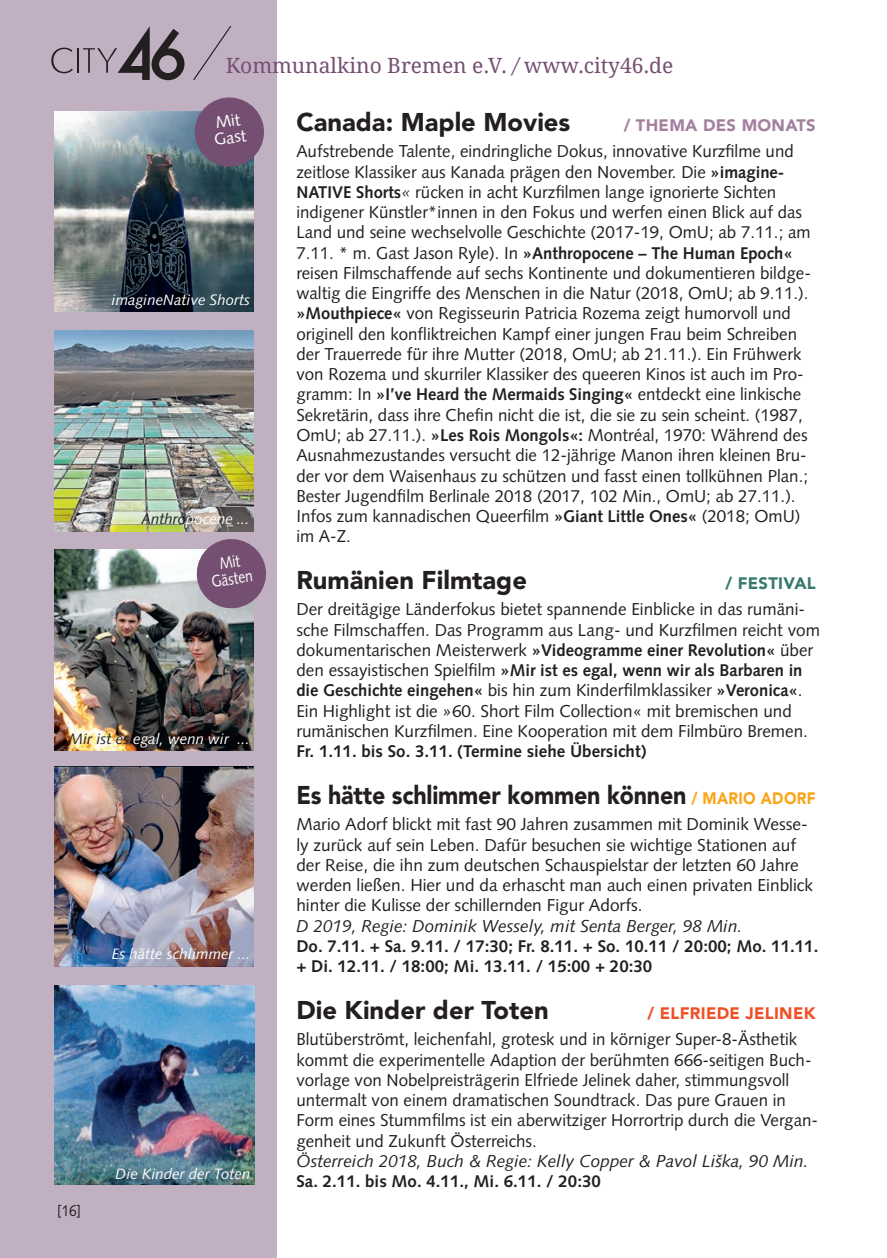
<style>
.page{position:relative;width:887px;height:1258px;background:#fff}
.page>*{position:absolute;margin:0;border:0;box-sizing:border-box;transform-origin:0 0}
.City_46_Headline{font:900 25.5px "Avenir LT";color:#231f20}
.City_46_Headline-2{font:900 25.5px "Avenir LT";color:#231f20;scale:.91 1}
.t1{font:21px "Droid Serif";color:#754f72}
.City_46_Lauftext{font:17.25px/20.2px "Syntax";color:#231f20}
.City_46_Lauftext_k{font:italic 17.25px "Syntax";color:#231f20}
.City_46_Lauftext-2{font:700 16.95px/20.2px "Syntax";color:#231f20}
.City_46_Terminzeil{font:700 16.95px/20.2px "Syntax";color:#231f20}
.City_46_Headline-3{font:900 16.5px "Avenir LT";letter-spacing:.02em;color:#f05026}
.City_46_Headline-4{font:900 16.5px "Avenir LT";letter-spacing:.02em;color:#a3809f}
.City_46_Headline-5{font:900 16.5px "Avenir LT";letter-spacing:.02em;color:#357a6d}
.City_46_Button{font:16.5px "Syntax";color:#fff;scale:.84 1}
.City_46_Button-2{font:16.5px "Syntax";color:#fff}
.t2{font:15.75px "Syntax";color:#231f20;scale:.85 1}
.City_46_BU{font:italic 15px "Syntax";color:#fff}
.s1{font-style:italic}
.s2{color:#231f20}
.s3{font-weight:700;font-size:16.95px}
.s4{font-style:italic;font-size:16.95px}
.s5{font-weight:400;font-size:17.25px}
.s6{font-size:16.5px;color:#f9a51b}
</style>
<div class="page">
<div style="left:0;top:0;width:277px;height:1258px;background:#c1b0c2"></div>
<svg style="left:193px;top:26px;width:38px;height:54px"></svg>
<hr style="left:77px;top:48px;width:2px;height:25px;background:#231f20">
<svg style="left:51px;top:48px;width:22px;height:25px"></svg>
<svg style="left:83px;top:26px;width:101px;height:54px"></svg>
<img style="left:54px;top:549px;width:200px;height:202px">
<img style="left:54px;top:985px;width:200px;height:200px">
<img style="left:54px;top:330px;width:200px;height:201px">
<img style="left:54px;top:111px;width:200px;height:200px">
<img style="left:54px;top:766px;width:200px;height:200px">
<svg style="left:194px;top:539px;width:72px;height:71px;background:#8a6d89"></svg>
<svg style="left:192px;top:97px;width:72px;height:72px;background:#7b617e"></svg>
<p class="t1" style="left:226px;top:53px;width:448px">Kommunalkino Bremen e.V. <span class="s1">/</span> www.city46.de</p>
<p class="City_46_Button-2" style="left:213px;top:130px;width:34px;rotate:-8deg">Gast</p>
<p class="City_46_BU" style="left:111px;top:291px;width:140px">imagineNative Shorts</p>
<p class="City_46_BU" style="left:141px;top:510px;width:110px"><span class="s2">Anthro</span>pocene ...</p>
<p class="City_46_Button" style="left:210px;top:572px;width:51px;rotate:-8deg">Gästen</p>
<p class="City_46_BU" style="left:69px;top:730px;width:182px"><span class="s2">Mir ist es</span> egal, wenn wir ...</p>
<p class="City_46_BU" style="left:112px;top:945px;width:140px">Es hätte schlimmer ...</p>
<p class="t2" style="left:57px;top:1201px;width:30px">[16]</p>
<p class="City_46_BU" style="left:115px;top:1164px;width:136px">Die Kinder der Toten</p>
<p class="City_46_Headline" style="left:296px;top:106px;width:275px">Canada: Maple Movies</p>
<p class="City_46_Headline-4" style="left:623px;top:115px;width:193px">/ THEMA DES MONATS</p>
<p class="City_46_Lauftext" style="left:296px;top:141px;width:515px">Aufstrebende Talente, eindringliche Dokus, innovative Kurzfilme und zeitlose Klassiker aus Kanada prägen den November. Die <span class="s3">»imagine-NATIVE Shorts</span><span class="s4">«</span> rücken in acht Kurzfilmen lange ignorierte Sichten indigener Künstler*innen in den Fokus und werfen einen Blick auf das Land und seine wechselvolle Geschichte (2017-19, OmU; ab 7.11.; am</p>
<p class="City_46_Lauftext-2" style="left:296px;top:243px;width:497px"><span class="s5">7.11. * m. Gast Jason Ryle). In</span> »Anthropocene – The Human Epoch«</p>
<p class="City_46_Lauftext" style="left:296px;top:263px;width:516px">reisen Filmschaffende auf sechs Kontinente und dokumentieren bildge&shy;waltig die Eingriffe des Menschen in die Natur (2018, OmU; ab 9.11.). <span class="s3">»Mouthpiece«</span> von Regisseurin Patricia Rozema zeigt humorvoll und originell den konfliktreichen Kampf einer jungen Frau beim Schreiben der Trauerrede für ihre Mutter (2018, OmU; ab 21.11.). Ein Frühwerk von Rozema und skurriler Klassiker des queeren Kinos ist auch im Pro&shy;gramm: In <span class="s3">»I’ve Heard the Mermaids Singing«</span> entdeckt eine linkische Sekretärin, dass ihre Chefin nicht die ist, die sie zu sein scheint. (1987, OmU; ab 27.11.). <span class="s3">»Les Rois Mongols«:</span> Montréal, 1970: Während des Ausnahmezustandes versucht die 12-jährige Manon ihren kleinen Bru&shy;der vor dem Waisenhaus zu schützen und fasst einen tollkühnen Plan.; Bester Jugendfilm Berlinale 2018 (2017, 102 Min., OmU; ab 27.11.).<br>Infos zum kannadischen Queerfilm <span class="s3">»Giant Little Ones«</span> (2018; OmU) im A-Z.</p>
<p class="City_46_Headline" style="left:296px;top:564px;width:232px">Rumänien Filmtage</p>
<p class="City_46_Headline-5" style="left:725px;top:573px;width:92px">/ FESTIVAL</p>
<p class="City_46_Lauftext" style="left:296px;top:599px;width:525px">Der dreitägige Länderfokus bietet spannende Einblicke in das rumäni&shy;sche Filmschaffen. Das Programm aus Lang- und Kurzfilmen reicht vom dokumentarischen Meisterwerk <span class="s3">»Videogramme einer Revolution«</span> über</p>
<p class="City_46_Lauftext-2" style="left:296px;top:660px;width:507px"><span class="s5">den essayistischen Spielfilm</span> »Mir ist es egal, wenn wir als Barbaren in die Geschichte eingehen« <span class="s5">bis hin zum Kinderfilmklassiker</span> »Veronica«<span class="s5">.</span></p>
<p class="City_46_Lauftext" style="left:296px;top:700px;width:513px">Ein Highlight ist die »60. Short Film Collection« mit bremischen und rumänischen Kurzfilmen. Eine Kooperation mit dem Filmbüro Bremen.</p>
<p class="City_46_Terminzeil" style="left:296px;top:741px;width:351px">Fr. 1.11. bis So. 3.11. (Termine siehe Übersicht)</p>
<p class="City_46_Headline-2" style="left:296px;top:779px;width:572px">Es hätte schlimmer kommen können <span class="s6">/ MARIO ADORF</span></p>
<p class="City_46_Lauftext" style="left:296px;top:814px;width:518px">Mario Adorf blickt mit fast 90 Jahren zusammen mit Dominik Wesse&shy;ly zurück auf sein Leben. Dafür besuchen sie wichtige Stationen auf der Reise, die ihn zum deutschen Schauspielstar der letzten 60 Jahre werden ließen. Hier und da erhascht man auch einen privaten Einblick hinter die Kulisse der schillernden Figur Adorfs.</p>
<p class="City_46_Lauftext_k" style="left:296px;top:915px;width:447px">D 2019, Regie: Dominik Wessely, mit Senta Berger, 98 Min.</p>
<p class="City_46_Terminzeil" style="left:296px;top:936px;width:523px">Do. 7.11. + Sa. 9.11. / 17:30; Fr. 8.11. + So. 10.11 / 20:00; Mo. 11.11. + Di. 12.11. / 18:00; Mi. 13.11. / 15:00 + 20:30</p>
<p class="City_46_Headline" style="left:296px;top:994px;width:254px">Die Kinder der Toten</p>
<p class="City_46_Headline-3" style="left:647px;top:1003px;width:170px">/ ELFRIEDE JELINEK</p>
<p class="City_46_Lauftext" style="left:296px;top:1029px;width:523px">Blutüberströmt, leichenfahl, grotesk und in körniger Super-8-Ästhetik kommt die experimentelle Adaption der berühmten 666-seitigen Buch&shy;vorlage von Nobelpreisträgerin Elfriede Jelinek daher, stimmungsvoll untermalt von einem dramatischen Soundtrack. Das pure Grauen in Form eines Stummfilms ist ein aberwitziger Horrortrip durch die Vergan&shy;genheit und Zukunft Österreichs.</p>
<p class="City_46_Lauftext_k" style="left:296px;top:1150px;width:513px">Österreich 2018, Buch &amp; Regie: Kelly Copper &amp; Pavol Liška, 90 Min.</p>
<p class="City_46_Terminzeil" style="left:296px;top:1171px;width:306px">Sa. 2.11. bis Mo. 4.11., Mi. 6.11. / 20:30</p>
</div>
